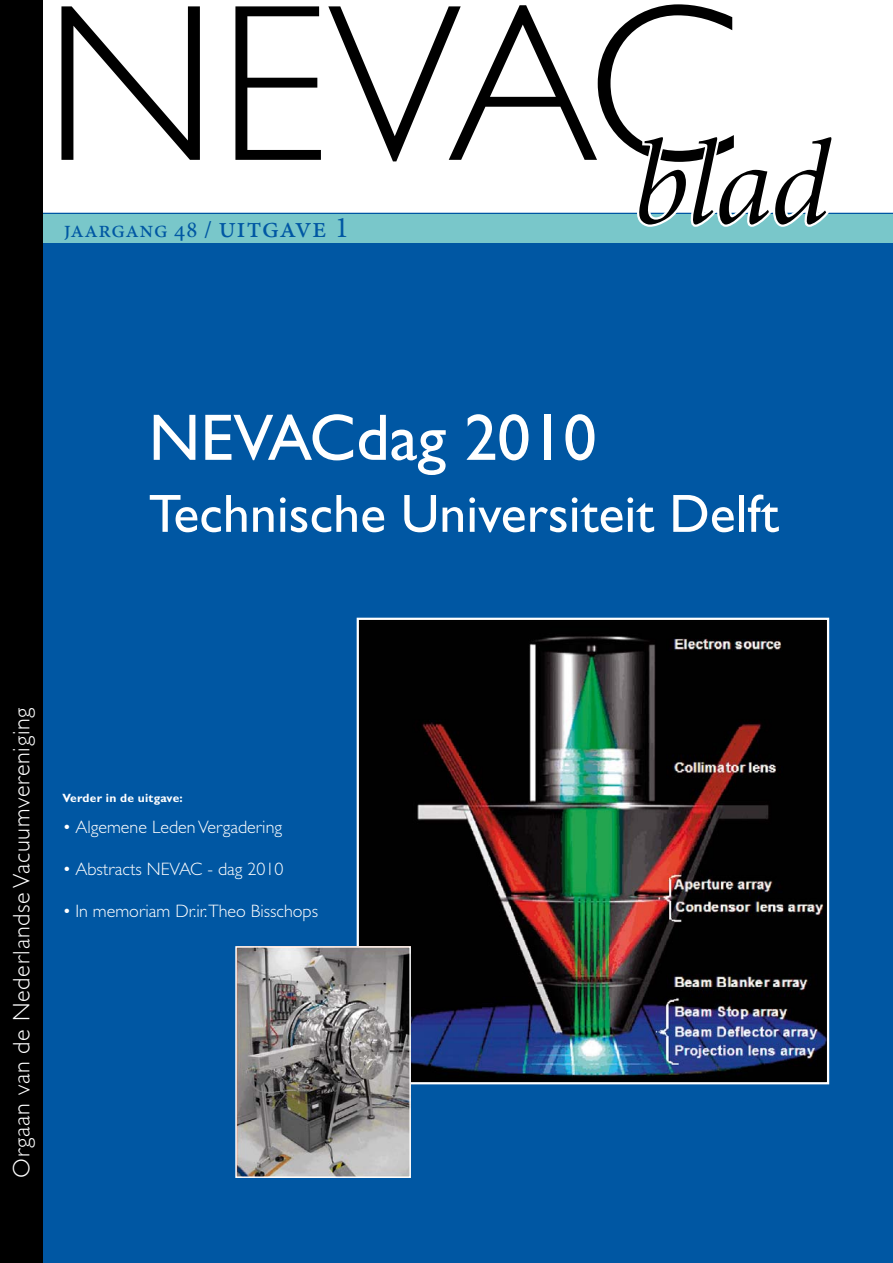
<style>
.page{position:relative;width:893px;height:1263px;background:#fff}
.page>*{position:absolute;margin:0;border:0;box-sizing:border-box;transform-origin:0 0}
.t1{font:300 225px "Gill Sans Std";letter-spacing:-.025em;color:#000}
.t2{font:66px "Gill Sans Std";color:#fff}
.t3{font:54px "Gill Sans Std";color:#fff}
.t4{font:300 24px "Gill Sans Std";letter-spacing:.03em;color:#fff}
.t5{font:24px "Minion Pro";letter-spacing:.02em;color:#0057a3}
.t6{font:300 18px "Gill Sans Std";color:#fff}
.t7{font:700 12px "Gill Sans Std";letter-spacing:.02em;color:#fff}
.s1{font-size:30px}
</style>
<div class="page">
<div style="left:43px;top:243px;width:850px;height:1020px;background:#0057a3"></div>
<hr style="left:0;top:213px;width:893px;height:1px;background:#0057a3">
<div style="left:43px;top:214px;width:850px;height:29px;background:#79c7ca"></div>
<img style="left:360px;top:621px;width:466px;height:460px">
<div style="left:357px;top:618px;width:472px;height:466px;border:2px solid #fff"></div>
<img style="left:237px;top:948px;width:172px;height:228px">
<div style="left:235px;top:946px;width:176px;height:232px;border:1px solid #fff"></div>
<div style="left:0;top:0;width:43px;height:1263px;background:#000"></div>
<svg style="left:636px;top:212px;width:196px;height:15px"></svg>
<h1 class="t1" style="left:44px;top:-42px;width:787px">NEVAC<sub>blad</sub></h1>
<h3 class="t5" style="left:64px;top:215px;width:287px">jaargang 48 / <span class="s1">uitgave 1</span></h3>
<h2 class="t2" style="left:149px;top:400px;width:449px">NEVACdag 2010</h2>
<h3 class="t3" style="left:149px;top:483px;width:632px">Technische Universiteit Delft</h3>
<h3 class="t4" style="left:8px;top:1178px;width:472px;rotate:-90deg">Orgaan van de Nederlandse Vacuumvereniging</h3>
<p class="t7" style="left:63px;top:791px;width:122px">Verder in de uitgave:</p>
<p class="t6" style="left:63px;top:817px;width:221px">• Algemene Leden Vergadering</p>
<p class="t6" style="left:63px;top:859px;width:222px">• Abstracts NEVAC - dag 2010</p>
<p class="t6" style="left:63px;top:901px;width:257px">• In memoriam Dr.ir.Theo Bisschops</p>
</div>
